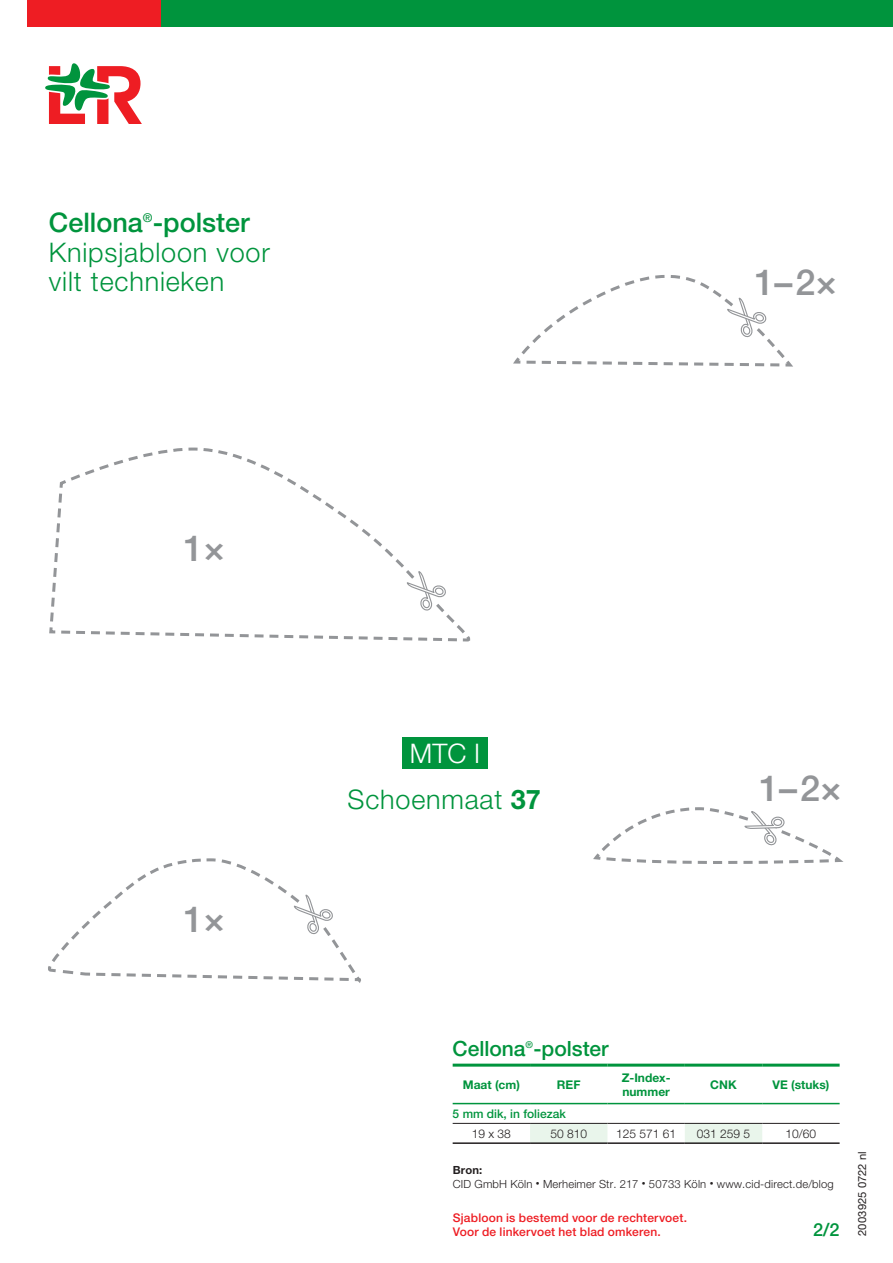
<style>
.page{position:relative;width:893px;height:1263px;background:#fff}
.page>*{position:absolute;margin:0;border:0;box-sizing:border-box;transform-origin:0 0}
.t1{font:500 36px "Helvetica Neue LT Pro";color:#939598}
.t2{font:300 27px/29.7px "Helvetica Neue LT Pro";letter-spacing:.03em;color:#00943d}
.t3{font:300 27px "Helvetica Neue LT Pro";color:#fff}
.t4{font:500 21px "Helvetica Neue LT Pro";color:#00943d}
.t5{font:500 18px "Helvetica Neue LT Pro";color:#00943d}
.t6{font:500 12px/14.4px "Helvetica Neue LT Pro";letter-spacing:.015em;color:#ee1d23}
.t7{font:700 12px/13.5px "Helvetica Neue LT Pro";color:#00943d}
.t8{font:300 12px "Helvetica Neue LT Pro";color:#231f20}
.t9{font:500 12px "Helvetica Neue LT Pro";color:#00943d}
.t10{font:300 11.25px/13.6px "Helvetica Neue LT Pro";letter-spacing:.01em;color:#231f20}
.t11{font:11.25px "Helvetica Neue LT Pro";letter-spacing:.01em;color:#231f20}
.s1{font-weight:500}
.s2{font-weight:700}
.s3{font-size:7.5px}
</style>
<div class="page">
<div style="left:161px;top:0;width:732px;height:27px;background:#00943d"></div>
<div style="left:27px;top:0;width:134px;height:27px;background:#ee1d23"></div>
<svg style="left:45px;top:63px;width:97px;height:61px"></svg>
<svg style="left:513px;top:275px;width:280px;height:92px"></svg>
<svg style="left:593px;top:807px;width:249px;height:57px"></svg>
<svg style="left:49px;top:447px;width:421px;height:195px"></svg>
<svg style="left:48px;top:858px;width:313px;height:124px"></svg>
<svg style="left:453px;top:1104px;width:387px;height:38px"></svg>
<hr style="left:453px;top:1063px;width:77px;height:3px;background:#00943d">
<hr style="left:530px;top:1063px;width:77px;height:3px;background:#00943d">
<hr style="left:607px;top:1063px;width:78px;height:3px;background:#00943d">
<hr style="left:685px;top:1063px;width:77px;height:3px;background:#00943d">
<hr style="left:762px;top:1063px;width:78px;height:3px;background:#00943d">
<hr style="left:453px;top:1103px;width:77px;height:1px;background:#00943d">
<hr style="left:530px;top:1103px;width:77px;height:1px;background:#00943d">
<hr style="left:607px;top:1103px;width:78px;height:1px;background:#00943d">
<hr style="left:685px;top:1103px;width:77px;height:1px;background:#00943d">
<hr style="left:762px;top:1103px;width:78px;height:1px;background:#00943d">
<hr style="left:453px;top:1142px;width:77px;height:2px;background:#231f20">
<hr style="left:530px;top:1142px;width:77px;height:2px;background:#231f20">
<hr style="left:607px;top:1142px;width:78px;height:2px;background:#231f20">
<hr style="left:685px;top:1142px;width:77px;height:2px;background:#231f20">
<hr style="left:762px;top:1142px;width:78px;height:2px;background:#231f20">
<hr style="left:453px;top:1123px;width:77px;height:1px;background:#231f20">
<hr style="left:530px;top:1123px;width:77px;height:1px;background:#231f20">
<hr style="left:607px;top:1123px;width:78px;height:1px;background:#231f20">
<hr style="left:685px;top:1123px;width:77px;height:1px;background:#231f20">
<hr style="left:762px;top:1123px;width:78px;height:1px;background:#231f20">
<div style="left:402px;top:738px;width:85px;height:31px;background:#00943d"></div>
<h2 class="t2" style="left:49px;top:207px;width:222px"><span class="s1">Cellona</span><sup>®</sup><span class="s1">-polster<br></span>Knipsjabloon voor vilt technieken</h2>
<h1 class="t1" style="left:754px;top:261px;width:84px">1–2×</h1>
<h1 class="t1" style="left:183px;top:527px;width:43px">1×</h1>
<h1 class="t1" style="left:183px;top:897px;width:43px">1×</h1>
<h2 class="t3" style="left:410px;top:737px;width:72px">MTC I</h2>
<h2 class="t2" style="left:348px;top:784px;width:195px">Schoenmaat <span class="s2">37</span></h2>
<h1 class="t1" style="left:759px;top:767px;width:84px">1–2×</h1>
<h3 class="t4" style="left:453px;top:1036px;width:157px">Cellona<sup>®</sup>-polster</h3>
<p class="t7" style="left:463px;top:1078px;width:59px">Maat (cm)</p>
<p class="t7" style="left:557px;top:1078px;width:25px">REF</p>
<p class="t7" style="left:622px;top:1071px;width:50px">Z-Index&shy;nummer</p>
<p class="t7" style="left:710px;top:1078px;width:28px">CNK</p>
<p class="t7" style="left:772px;top:1078px;width:58px">VE (stuks)</p>
<p class="t9" style="left:453px;top:1106px;width:115px">5 mm dik, in foliezak</p>
<p class="t8" style="left:472px;top:1126px;width:41px">19 x 38</p>
<p class="t8" style="left:550px;top:1126px;width:38px">50 810</p>
<p class="t8" style="left:616px;top:1126px;width:62px">125 571 61</p>
<p class="t8" style="left:697px;top:1126px;width:55px">031 259 5</p>
<p class="t8" style="left:786px;top:1126px;width:32px">10/60</p>
<p class="t10" style="left:453px;top:1163px;width:382px"><span class="s2">Bron:<br></span>CID GmbH Köln <span class="s3">•</span> Merheimer Str. 217 <span class="s3">•</span> 50733 Köln <span class="s3">•</span> www.cid-direct.de/blog</p>
<p class="t6" style="left:453px;top:1210px;width:236px">Sjabloon is bestemd voor de rechtervoet.<br>Voor de linkervoet het blad omkeren.</p>
<h3 class="t5" style="left:813px;top:1219px;width:28px">2/2</h3>
<p class="t11" style="left:855px;top:1236px;width:86px;rotate:-90deg">2003925 0722 nl</p>
</div>
